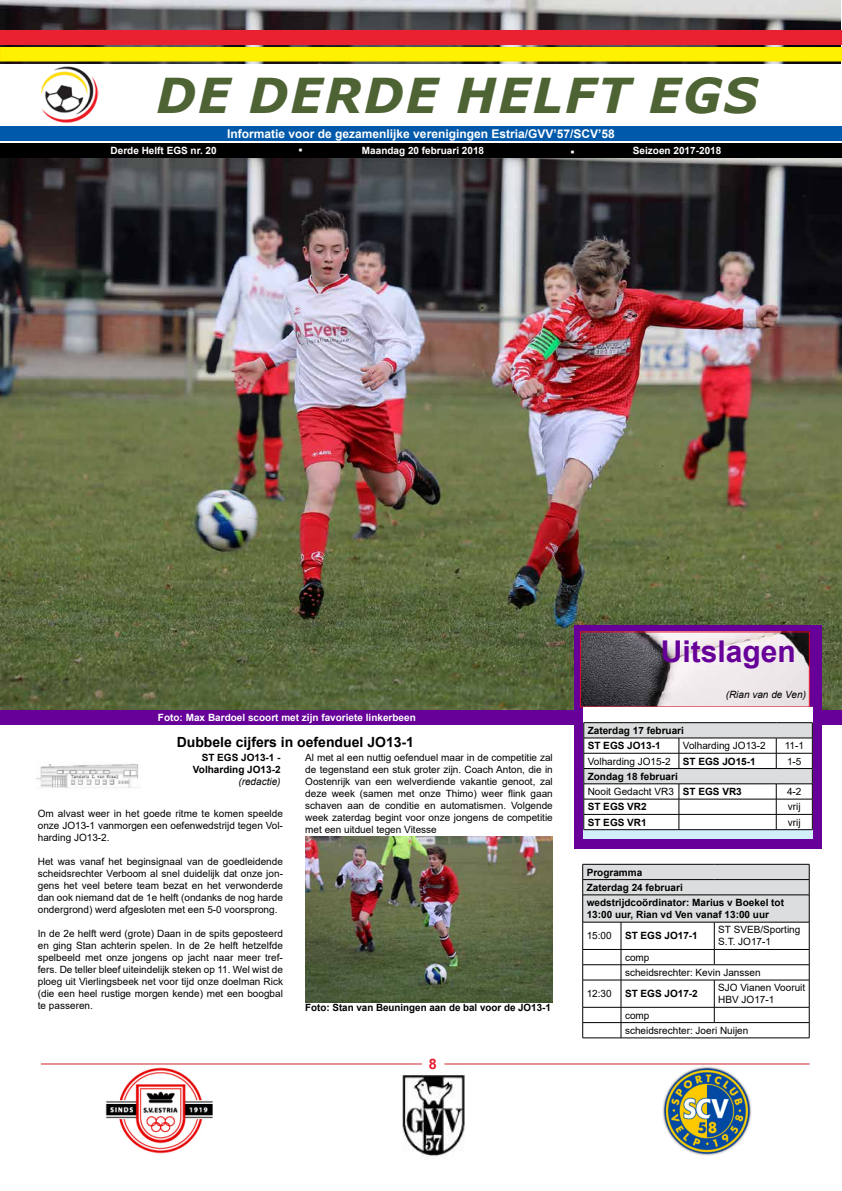
<style>
.page{position:relative;width:842px;height:1191px;background:#fff}
.page>*{position:absolute;margin:0;border:0;box-sizing:border-box;transform-origin:0 0}
.t1{font:italic 700 48px "Verdana";letter-spacing:.035em;color:#4e6334}
.t2{font:700 30px "Arial";color:#609}
.t3{font:700 14.4px "Arial";color:#e91c2f}
.t4{font:700 14px "Arial";color:#000}
.t5{font:700 12px "Arial";color:#fff}
.t6{font:12px "Arial";color:#fff}
.t7{font:10px/12px "Arial";color:#000;text-align:justify}
.t8{font:700 10px/15.3px "Arial";color:#000}
.t9{font:700 10px "Arial";color:#fff}
.t10{font:italic 10px "Arial";color:#000}
.s1{font-weight:700}
.s2{font-weight:400}
</style>
<div class="page">
<img style="left:0;top:0;width:841px;height:64px">
<img style="left:0;top:158px;width:842px;height:552px">
<img style="left:364px;top:1064px;width:135px;height:95px">
<img style="left:105px;top:1067px;width:108px;height:87px">
<img style="left:662px;top:1066px;width:90px;height:89px">
<hr style="left:41px;top:1063px;width:768px;height:1px;background:#d2232a">
<div style="left:422px;top:1054px;width:22px;height:20px;background:#fff;border-radius:50%"></div>
<div style="left:422px;top:1053px;width:22px;height:21px;border:1px solid #fff;border-radius:50%"></div>
<div style="left:0;top:127px;width:842px;height:14px;background:#0059aa"></div>
<div style="left:0;top:144px;width:842px;height:14px;background:#000"></div>
<div style="left:0;top:48px;width:841px;height:13px;background:#fff200"></div>
<div style="left:0;top:47px;width:842px;height:14px;border:1px solid #ffe800"></div>
<div style="left:0;top:30px;width:842px;height:14px;background:#ea2130"></div>
<img style="left:41px;top:66px;width:57px;height:57px">
<div style="left:0;top:710px;width:574px;height:14px;background:#609"></div>
<div style="left:801px;top:710px;width:41px;height:14px;background:#609"></div>
<svg style="left:574px;top:625px;width:247px;height:223px;background:#761494"></svg>
<img style="left:582px;top:633px;width:225px;height:72px">
<div style="left:583px;top:707px;width:230px;height:131px;background:#d4effc"></div>
<svg style="left:583px;top:707px;width:230px;height:122px;background:#efeff0"></svg>
<hr style="left:584px;top:722px;width:95px;height:1px;background:#000">
<hr style="left:679px;top:722px;width:97px;height:1px;background:#000">
<hr style="left:776px;top:722px;width:36px;height:1px;background:#000">
<hr style="left:584px;top:738px;width:95px;height:1px;background:#000">
<hr style="left:679px;top:738px;width:97px;height:1px;background:#000">
<hr style="left:776px;top:738px;width:36px;height:1px;background:#000">
<hr style="left:584px;top:753px;width:95px;height:1px;background:#000">
<hr style="left:679px;top:753px;width:97px;height:1px;background:#000">
<hr style="left:776px;top:753px;width:36px;height:1px;background:#000">
<hr style="left:584px;top:768px;width:95px;height:1px;background:#000">
<hr style="left:679px;top:768px;width:97px;height:1px;background:#000">
<hr style="left:776px;top:768px;width:36px;height:1px;background:#000">
<hr style="left:584px;top:783px;width:95px;height:1px;background:#000">
<hr style="left:679px;top:783px;width:97px;height:1px;background:#000">
<hr style="left:776px;top:783px;width:36px;height:1px;background:#000">
<hr style="left:584px;top:799px;width:95px;height:1px;background:#000">
<hr style="left:679px;top:799px;width:97px;height:1px;background:#000">
<hr style="left:776px;top:799px;width:36px;height:1px;background:#000">
<hr style="left:584px;top:814px;width:95px;height:1px;background:#000">
<hr style="left:679px;top:814px;width:97px;height:1px;background:#000">
<hr style="left:776px;top:814px;width:36px;height:1px;background:#000">
<hr style="left:584px;top:829px;width:95px;height:1px;background:#000">
<hr style="left:679px;top:829px;width:97px;height:1px;background:#000">
<hr style="left:776px;top:829px;width:36px;height:1px;background:#000">
<img style="left:36px;top:764px;width:105px;height:25px">
<img style="left:305px;top:836px;width:248px;height:166px">
<svg style="left:582px;top:864px;width:228px;height:174px"></svg>
<hr style="left:583px;top:864px;width:38px;height:1px;background:#000">
<hr style="left:621px;top:864px;width:93px;height:1px;background:#000">
<hr style="left:714px;top:864px;width:95px;height:1px;background:#000">
<hr style="left:583px;top:879px;width:38px;height:1px;background:#000">
<hr style="left:621px;top:879px;width:93px;height:1px;background:#000">
<hr style="left:714px;top:879px;width:95px;height:1px;background:#000">
<hr style="left:583px;top:894px;width:38px;height:1px;background:#000">
<hr style="left:621px;top:894px;width:93px;height:1px;background:#000">
<hr style="left:714px;top:894px;width:95px;height:1px;background:#000">
<hr style="left:583px;top:922px;width:38px;height:1px;background:#000">
<hr style="left:621px;top:922px;width:93px;height:1px;background:#000">
<hr style="left:714px;top:922px;width:95px;height:1px;background:#000">
<hr style="left:583px;top:949px;width:38px;height:1px;background:#000">
<hr style="left:621px;top:949px;width:93px;height:1px;background:#000">
<hr style="left:714px;top:949px;width:95px;height:1px;background:#000">
<hr style="left:583px;top:964px;width:38px;height:1px;background:#000">
<hr style="left:621px;top:964px;width:93px;height:1px;background:#000">
<hr style="left:714px;top:964px;width:95px;height:1px;background:#000">
<hr style="left:583px;top:979px;width:38px;height:1px;background:#000">
<hr style="left:621px;top:979px;width:93px;height:1px;background:#000">
<hr style="left:714px;top:979px;width:95px;height:1px;background:#000">
<hr style="left:583px;top:1007px;width:38px;height:1px;background:#000">
<hr style="left:621px;top:1007px;width:93px;height:1px;background:#000">
<hr style="left:714px;top:1007px;width:95px;height:1px;background:#000">
<hr style="left:583px;top:1022px;width:38px;height:1px;background:#000">
<hr style="left:621px;top:1022px;width:93px;height:1px;background:#000">
<hr style="left:714px;top:1022px;width:95px;height:1px;background:#000">
<hr style="left:583px;top:1037px;width:38px;height:1px;background:#000">
<hr style="left:621px;top:1037px;width:93px;height:1px;background:#000">
<hr style="left:714px;top:1037px;width:95px;height:1px;background:#000">
<h1 class="t1" style="left:156px;top:61px;width:603px">DE DERDE HELFT EGS</h1>
<p class="t5" style="left:227px;top:125px;width:389px">Informatie voor de gezamenlijke verenigingen Estria/GVV’57/SCV’58</p>
<p class="t9" style="left:111px;top:144px;width:108px">Derde Helft EGS nr. 20</p>
<p class="t6" style="left:298px;top:142px;width:6px">▪</p>
<p class="t9" style="left:362px;top:144px;width:124px">Maandag 20 februari 2018</p>
<p class="t6" style="left:571px;top:143px;width:6px">▪</p>
<p class="t9" style="left:633px;top:144px;width:90px">Seizoen 2017-2018</p>
<h2 class="t2" style="left:661px;top:630px;width:137px">Uitslagen</h2>
<p class="t9" style="left:158px;top:710px;width:259px">Foto: Max Bardoel scoort met zijn favoriete linkerbeen</p>
<h3 class="t4" style="left:177px;top:731px;width:239px">Dubbele cijfers in oefenduel JO13-1</h3>
<p class="t8" style="left:193px;top:752px;width:89px;line-height:12px;text-align:right">ST EGS JO13-1 -<br>Volharding JO13-2</p>
<p class="t10" style="left:238px;top:775px;width:44px">(redactie)</p>
<p class="t7" style="left:38px;top:807px;width:247px">Om alvast weer in het goede ritme te komen speelde onze JO13-1 vanmorgen een oefenwedstrijd tegen Vol&shy;harding JO13-2.</p>
<p class="t7" style="left:38px;top:855px;width:247px">Het was vanaf het beginsignaal van de goedleidende scheidsrechter Verboom al snel duidelijk dat onze jon&shy;gens het veel betere team bezat en het verwonderde dan ook niemand dat de 1e helft (ondanks de nog harde ondergrond) werd afgesloten met een 5-0 voorsprong.</p>
<p class="t7" style="left:38px;top:927px;width:247px">In de 2e helft werd (grote) Daan in de spits geposteerd en ging Stan achterin spelen. In de 2e helft hetzelfde spelbeeld met onze jongens op jacht naar meer tref&shy;fers. De teller bleef uiteindelijk steken op 11. Wel wist de ploeg uit Vierlingsbeek net voor tijd onze doelman Rick (die een heel rustige morgen kende) met een boogbal te passeren.</p>
<p class="t7" style="left:305px;top:751px;width:249px">Al met al een nuttig oefenduel maar in de competitie zal de tegenstand een stuk groter zijn. Coach Anton, die in Oostenrijk van een welverdiende vakantie genoot, zal deze week (samen met onze Thimo) weer flink gaan schaven aan de conditie en automatismen. Volgende week zaterdag begint voor onze jongens de competitie met een uitduel tegen Vitesse</p>
<p class="t8" style="left:305px;top:1000px;width:247px">Foto: Stan van Beuningen aan de bal voor de JO13-1</p>
<h3 class="t3" style="left:429px;top:1054px;width:10px">8</h3>
<p class="t10" style="left:726px;top:688px;width:82px">(Rian van de Ven)</p>
<p class="t8" style="left:588px;top:723px;width:98px">Zaterdag 17 februari<br>ST EGS JO13-1</p>
<p class="t7" style="left:683px;top:739px;width:84px">Volharding JO13-2</p>
<p class="t7" style="left:785px;top:739px;width:21px">11-1</p>
<p class="t7" style="left:588px;top:755px;width:169px">Volharding JO15-2 <span class="s1">ST EGS JO15-1</span></p>
<p class="t7" style="left:787px;top:755px;width:16px">1-5</p>
<p class="t8" style="left:588px;top:768px;width:156px">Zondag 18 februari<br><span class="s2">Nooit Gedacht VR3</span> ST EGS VR3</p>
<p class="t7" style="left:787px;top:785px;width:16px">4-2</p>
<p class="t8" style="left:588px;top:799px;width:60px">ST EGS VR2</p>
<p class="t7" style="left:788px;top:801px;width:14px">vrij</p>
<p class="t8" style="left:588px;top:814px;width:60px">ST EGS VR1</p>
<p class="t7" style="left:788px;top:816px;width:14px">vrij</p>
<p class="t8" style="left:587px;top:864px;width:199px">Programma<br>Zaterdag 24 februari wedstrijdcoördinator: Marius v Boekel tot</p>
<p class="t8" style="left:587px;top:907px;width:184px">13:00 uur, Rian vd Ven vanaf 13:00 uur</p>
<p class="t7" style="left:587px;top:930px;width:27px">15:00</p>
<p class="t8" style="left:625px;top:928px;width:74px">ST EGS JO17-1</p>
<p class="t7" style="left:718px;top:924px;width:84px">ST SVEB/Sporting<br>S.T. JO17-1</p>
<p class="t7" style="left:625px;top:949px;width:137px;line-height:15.3px">comp<br>scheidsrechter: Kevin Janssen</p>
<p class="t7" style="left:587px;top:987px;width:27px">12:30</p>
<p class="t8" style="left:625px;top:986px;width:74px">ST EGS JO17-2</p>
<p class="t7" style="left:718px;top:981px;width:88px">SJO Vianen Vooruit<br>HBV JO17-1</p>
<p class="t7" style="left:625px;top:1007px;width:125px;line-height:15.3px">comp<br>scheidsrechter: Joeri Nuijen</p>
</div>
